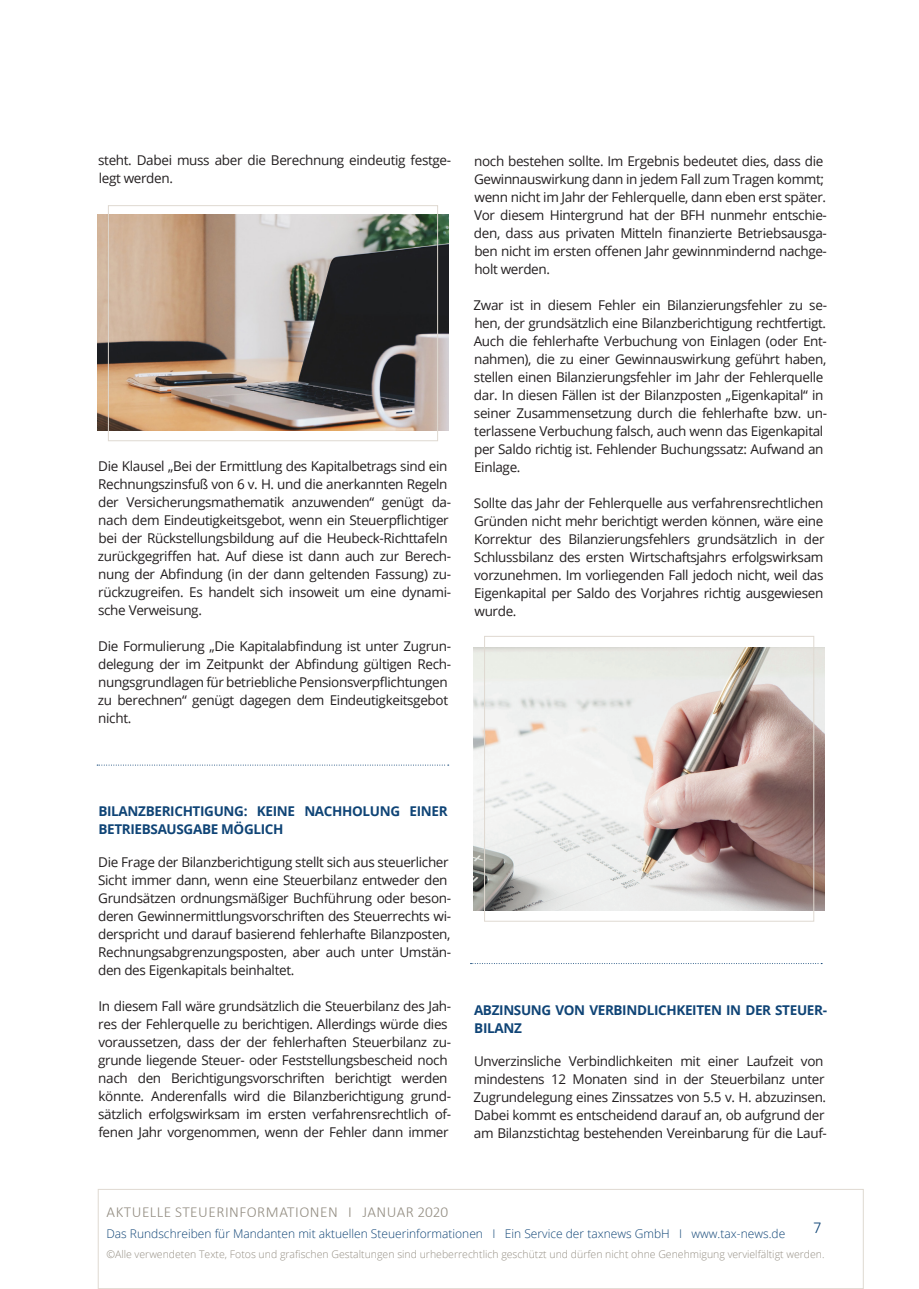
<style>
.page{position:relative;width:919px;height:1289px;background:#fff}
.page>*{position:absolute;margin:0;border:0;box-sizing:border-box;transform-origin:0 0}
.t1{font:300 16.5px "Calibri";color:#0f4476}
.t2{font:300 15.3px "Calibri";letter-spacing:.03em;color:#948e83}
.t3{font:13.5px/18px "Open Sans";letter-spacing:-.025em;color:#231f20}
.t4{font:700 13.5px/18px "Open Sans";letter-spacing:-.025em;color:#0f4476}
.t5{font:300 12px "Open Sans";color:#0f4476}
.t6{font:300 10.5px "Open Sans";color:#948e83}
</style>
<div class="page">
<div style="left:98px;top:1188px;width:765px;height:100px;border:1px solid #dfd9d1"></div>
<img style="left:473px;top:647px;width:351px;height:263px">
<div style="left:484px;top:636px;width:330px;height:285px;border:1px solid #dfd9d1"></div>
<img style="left:97px;top:215px;width:351px;height:216px">
<div style="left:108px;top:205px;width:330px;height:236px;border:1px solid #dfd9d1"></div>
<svg style="left:97px;top:764px;width:351px;height:1px"></svg>
<svg style="left:470px;top:963px;width:352px;height:1px"></svg>
<p class="t3" style="left:98px;top:150px;width:354px">steht. Dabei muss aber die Berechnung eindeutig festge&shy;legt werden.</p>
<p class="t3" style="left:98px;top:456px;width:355px">Die Klausel „Bei der Ermittlung des Kapitalbetrags sind ein Rechnungszinsfuß von 6 v. H. und die anerkannten Regeln der Versicherungsmathematik anzuwenden“ genügt da&shy;nach dem Eindeutigkeitsgebot, wenn ein Steuerpflichtiger bei der Rückstellungsbildung auf die Heubeck-Richttafeln zurückgegriffen hat. Auf diese ist dann auch zur Berech&shy;nung der Abfindung (in der dann geltenden Fassung) zu&shy;rückzugreifen. Es handelt sich insoweit um eine dynami&shy;sche Verweisung.</p>
<p class="t3" style="left:98px;top:636px;width:355px">Die Formulierung „Die Kapitalabfindung ist unter Zugrun&shy;delegung der im Zeitpunkt der Abfindung gültigen Rech&shy;nungsgrundlagen für betriebliche Pensionsverpflichtungen zu berechnen“ genügt dagegen dem Eindeutigkeitsgebot nicht.</p>
<p class="t3" style="left:474px;top:151px;width:354px">noch bestehen sollte. Im Ergebnis bedeutet dies, dass die Gewinnauswirkung dann in jedem Fall zum Tragen kommt; wenn nicht im Jahr der Fehlerquelle, dann eben erst später.<br>Vor diesem Hintergrund hat der BFH nunmehr entschie&shy;den, dass aus privaten Mitteln finanzierte Betriebsausga&shy;ben nicht im ersten offenen Jahr gewinnmindernd nachge&shy;holt werden.</p>
<p class="t3" style="left:473px;top:295px;width:355px">Zwar ist in diesem Fehler ein Bilanzierungsfehler zu se&shy;hen, der grundsätzlich eine Bilanzberichtigung rechtfertigt.<br>Auch die fehlerhafte Verbuchung von Einlagen (oder Ent&shy;nahmen), die zu einer Gewinnauswirkung geführt haben, stellen einen Bilanzierungsfehler im Jahr der Fehlerquelle dar. In diesen Fällen ist der Bilanzposten „Eigenkapital“ in seiner Zusammensetzung durch die fehlerhafte bzw. un&shy;terlassene Verbuchung falsch, auch wenn das Eigenkapital per Saldo richtig ist. Fehlender Buchungssatz: Aufwand an Einlage.</p>
<p class="t3" style="left:474px;top:493px;width:352px;text-align:justify">Sollte das Jahr der Fehlerquelle aus verfahrensrechtlichen Gründen nicht mehr berichtigt werden können, wäre eine Korrektur des Bilanzierungsfehlers grundsätzlich in der Schlussbilanz des ersten Wirtschaftsjahrs erfolgswirksam vorzunehmen. Im vorliegenden Fall jedoch nicht, weil das Eigenkapital per Saldo des Vorjahres richtig ausgewiesen wurde.</p>
<p class="t4" style="left:98px;top:801px;width:351px">BILANZBERICHTIGUNG: KEINE NACHHOLUNG EINER<br>BETRIEBSAUSGABE MÖGLICH</p>
<p class="t3" style="left:98px;top:852px;width:354px">Die Frage der Bilanzberichtigung stellt sich aus steuerlicher Sicht immer dann, wenn eine Steuerbilanz entweder den Grundsätzen ordnungsmäßiger Buchführung oder beson&shy;deren Gewinnermittlungsvorschriften des Steuerrechts wi&shy;derspricht und darauf basierend fehlerhafte Bilanzposten, Rechnungsabgrenzungsposten, aber auch unter Umstän&shy;den des Eigenkapitals beinhaltet.</p>
<p class="t3" style="left:98px;top:996px;width:354px">In diesem Fall wäre grundsätzlich die Steuerbilanz des Jah&shy;res der Fehlerquelle zu berichtigen. Allerdings würde dies voraussetzen, dass der der fehlerhaften Steuerbilanz zu&shy;grunde liegende Steuer- oder Feststellungsbescheid noch nach den Berichtigungsvorschriften berichtigt werden könnte. Anderenfalls wird die Bilanzberichtigung grund&shy;sätzlich erfolgswirksam im ersten verfahrensrechtlich of&shy;fenen Jahr vorgenommen, wenn der Fehler dann immer</p>
<p class="t4" style="left:474px;top:1000px;width:354px">ABZINSUNG VON VERBINDLICHKEITEN IN DER STEUER-<br>BILANZ</p>
<p class="t3" style="left:473px;top:1051px;width:355px">Unverzinsliche Verbindlichkeiten mit einer Laufzeit von mindestens 12 Monaten sind in der Steuerbilanz unter Zugrundelegung eines Zinssatzes von 5.5 v. H. abzuzinsen.<br>Dabei kommt es entscheidend darauf an, ob aufgrund der am Bilanzstichtag bestehenden Vereinbarung für die Lauf-</p>
<p class="t2" style="left:107px;top:1202px;width:343px">AKTUELLE STEUERINFORMATIONEN I JANUAR 2020</p>
<p class="t5" style="left:106px;top:1224px;width:680px">Das Rundschreiben für Mandanten mit aktuellen Steuerinformationen I Ein Service der taxnews GmbH I www.tax-news.de</p>
<p class="t6" style="left:106px;top:1246px;width:719px">©Alle verwendeten Texte, Fotos und grafischen Gestaltungen sind urheberrechtlich geschützt und dürfen nicht ohne Genehmigung vervielfältigt werden.</p>
<p class="t1" style="left:813px;top:1216px;width:10px">7</p>
</div>
